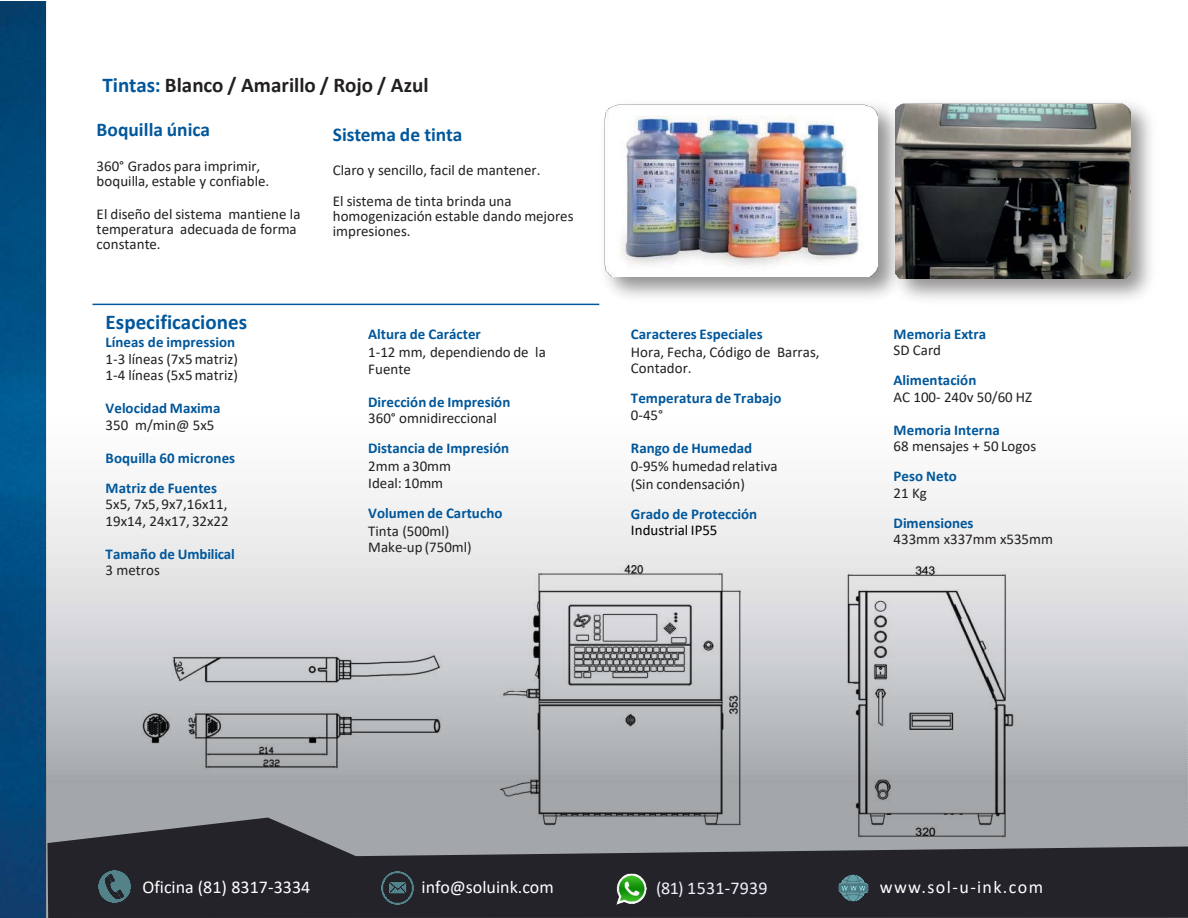
<style>
.page{position:relative;width:1188px;height:918px;background:#fff}
.page>*{position:absolute;margin:0;border:0;box-sizing:border-box;transform-origin:0 0}
.t1{font:700 21px "Calibri";color:#231f20}
.t2{font:700 21px "Calibri";color:#00579b}
.t3{font:700 19.5px "Calibri";color:#00579b}
.t4{font:18px "Calibri";letter-spacing:.005em;color:#fff}
.t5{font:18px "Calibri";letter-spacing:.075em;color:#fff}
.t6{font:18px "Calibri";letter-spacing:.015em;color:#efeff8}
.t7{font:15px/15px "Calibri";color:#231f20}
.t8{font:700 15px "Calibri";letter-spacing:.005em;color:#00579b}
.t9{font:15px "Calibri";color:#000}
.s1{color:#00579b}
</style>
<div class="page">
<img style="left:0;top:1px;width:1169px;height:917px">
<svg style="left:48px;top:818px;width:1140px;height:100px;background:#48494e"></svg>
<div style="left:0;top:589px;width:13px;height:260px;background:#034579"></div>
<hr style="left:93px;top:304px;width:506px;height:1px;background:#00579b">
<img style="left:917px;top:91px;width:247px;height:223px">
<img style="left:917px;top:104px;width:213px;height:174px">
<img style="left:574px;top:36px;width:343px;height:316px">
<img style="left:605px;top:104px;width:273px;height:173px">
<img style="left:99px;top:870px;width:32px;height:33px">
<img style="left:382px;top:872px;width:32px;height:32px">
<img style="left:603px;top:873px;width:58px;height:32px">
<img style="left:837px;top:872px;width:32px;height:32px">
<p class="t1" style="left:102px;top:70px;width:328px"><span class="s1">Tintas:</span> Blanco / Amarillo / Rojo / Azul</p>
<p class="t3" style="left:97px;top:116px;width:115px">Boquilla única</p>
<p class="t7" style="left:97px;top:158px;width:174px">360° Grados para imprimir, boquilla, estable y confiable.</p>
<p class="t7" style="left:97px;top:206px;width:205px">El diseño del sistema mantiene la temperatura adecuada de forma constante.</p>
<p class="t2" style="left:106px;top:307px;width:143px">Especificaciones</p>
<p class="t8" style="left:106px;top:332px;width:131px">Líneas de impression</p>
<p class="t7" style="left:106px;top:351px;width:134px">1-3 líneas (7x5matriz)</p>
<p class="t7" style="left:106px;top:367px;width:134px">1-4 líneas (5x5matriz)</p>
<p class="t8" style="left:106px;top:398px;width:116px">Velocidad Maxima</p>
<p class="t7" style="left:106px;top:417px;width:110px">350 m/min@ 5x5</p>
<p class="t8" style="left:106px;top:447px;width:131px">Boquilla 60 micrones</p>
<p class="t8" style="left:106px;top:477px;width:113px">Matriz de Fuentes</p>
<p class="t7" style="left:106px;top:496px;width:123px">5x5, 7x5, 9x7,16x11,</p>
<p class="t7" style="left:106px;top:513px;width:125px">19x14, 24x17, 32x22</p>
<p class="t8" style="left:106px;top:543px;width:131px">Tamaño de Umbilical</p>
<p class="t7" style="left:106px;top:562px;width:56px">3 metros</p>
<p class="t3" style="left:333px;top:120px;width:131px">Sistema de tinta</p>
<p class="t7" style="left:333px;top:162px;width:209px">Claro y sencillo, facil de mantener.</p>
<p class="t7" style="left:333px;top:193px;width:242px">El sistema de tinta brinda una homogenización estable dando mejores impresiones.</p>
<p class="t8" style="left:368px;top:324px;width:114px">Altura de Carácter</p>
<p class="t7" style="left:368px;top:344px;width:179px;line-height:16.4px">1-12 mm, dependiendo de la<br>Fuente</p>
<p class="t8" style="left:368px;top:391px;width:144px">Dirección de Impresión</p>
<p class="t7" style="left:368px;top:410px;width:130px">360° omnidireccional</p>
<p class="t8" style="left:368px;top:438px;width:143px">Distancia de Impresión</p>
<p class="t7" style="left:368px;top:458px;width:84px;line-height:16.5px">2mm a 30mm<br>Ideal: 10mm</p>
<p class="t8" style="left:368px;top:502px;width:136px">Volumen de Cartucho</p>
<p class="t7" style="left:368px;top:522px;width:105px;line-height:16.5px">Tinta (500ml)<br>Make-up (750ml)</p>
<p class="t8" style="left:631px;top:323px;width:133px">Caracteres Especiales</p>
<p class="t7" style="left:631px;top:343px;width:190px;line-height:16.4px">Hora, Fecha, Código de Barras,<br>Contador.</p>
<p class="t8" style="left:631px;top:387px;width:152px">Temperatura de Trabajo</p>
<p class="t7" style="left:631px;top:407px;width:34px">0-45°</p>
<p class="t8" style="left:631px;top:437px;width:123px">Rango de Humedad</p>
<p class="t7" style="left:631px;top:458px;width:148px">0-95% humedad relativa</p>
<p class="t7" style="left:631px;top:476px;width:115px">(Sin condensación)</p>
<p class="t8" style="left:631px;top:503px;width:128px">Grado de Protección</p>
<p class="t9" style="left:631px;top:520px;width:88px">Industrial IP55</p>
<p class="t8" style="left:894px;top:323px;width:94px">Memoria Extra</p>
<p class="t7" style="left:894px;top:342px;width:49px">SD Card</p>
<p class="t8" style="left:894px;top:369px;width:84px">Alimentación</p>
<p class="t7" style="left:894px;top:389px;width:140px">AC 100- 240v 50/60 HZ</p>
<p class="t8" style="left:894px;top:419px;width:108px">Memoria Interna</p>
<p class="t7" style="left:894px;top:438px;width:144px">68 mensajes + 50 Logos</p>
<p class="t8" style="left:894px;top:465px;width:65px">Peso Neto</p>
<p class="t7" style="left:894px;top:485px;width:35px">21 Kg</p>
<p class="t8" style="left:894px;top:512px;width:81px">Dimensiones</p>
<p class="t7" style="left:894px;top:531px;width:161px">433mm x337mm x535mm</p>
<p class="t4" style="left:142px;top:874px;width:169px">Oficina (81) 8317-3334</p>
<p class="t4" style="left:422px;top:874px;width:134px">info@soluink.com</p>
<p class="t6" style="left:656px;top:875px;width:113px">(81) 1531-7939</p>
<p class="t5" style="left:880px;top:874px;width:165px">www.sol-u-ink.com</p>
</div>
